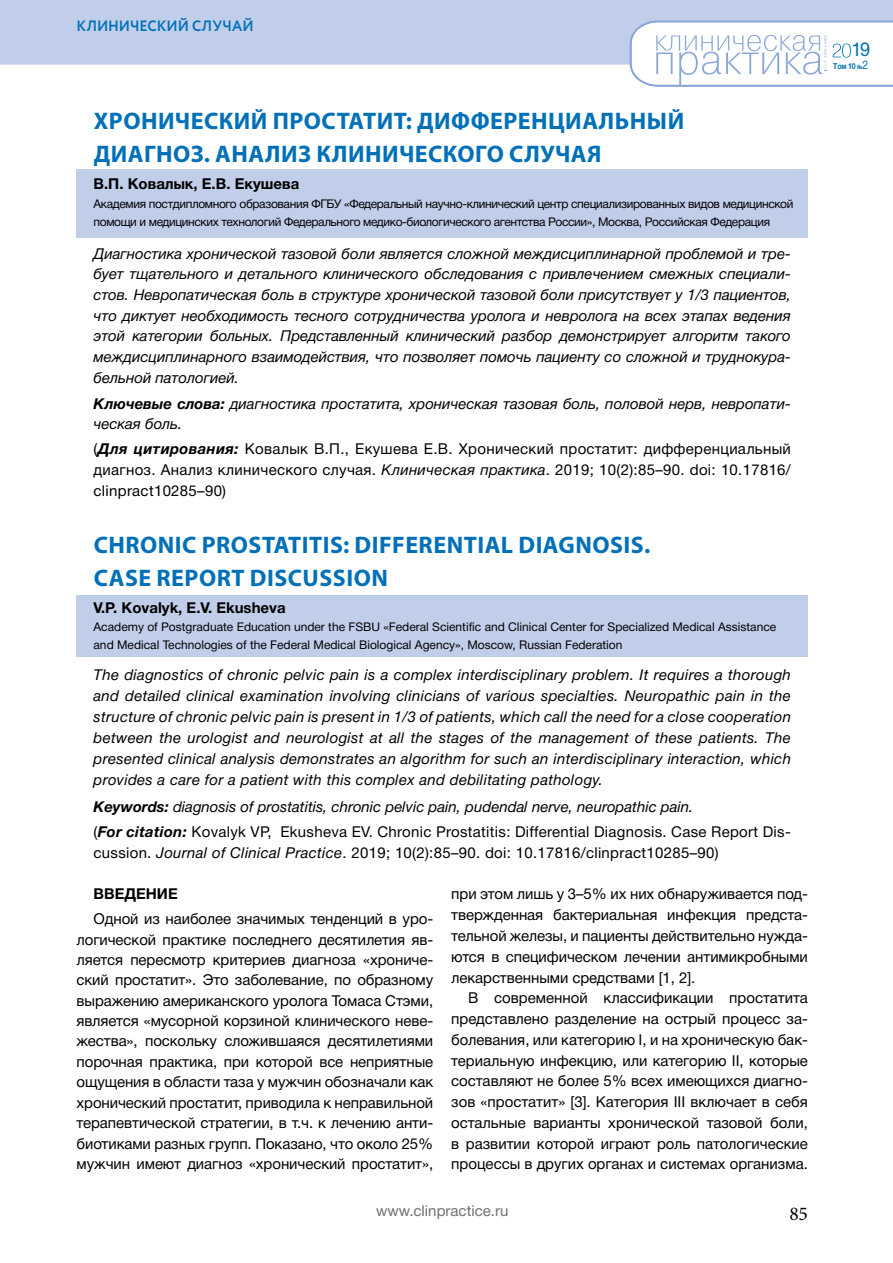
<style>
.page{position:relative;width:893px;height:1263px;background:#fff}
.page>*{position:absolute;margin:0;border:0;box-sizing:border-box;transform-origin:0 0}
.t1{font:700 24px/33px "Myriad Pro";letter-spacing:.02em;color:#0070b9}
.t2{font:19.5px "Minion Pro";color:#000}
.t3{font:19.2px "Helvetica Neue Cyr";color:#0071b8;scale:.95 1}
.t4{font:15px/20.7px "Helvetica Neue Cyr";letter-spacing:.02em;color:#000;text-align:justify}
.t5{font:italic 15px/20.7px "Helvetica Neue Cyr";color:#000;text-align:justify}
.t6{font:700 15px "Helvetica Neue Cyr";color:#000}
.t7{font:15px "Helvetica Neue Cyr";color:#6d6e71}
.t8{font:700 15px "Circe";color:#0071b8;scale:.95 1}
.t9{font:12px/18px "Helvetica Neue Cyr";letter-spacing:-.03em;color:#000}
.t10{font:12px/18px "Helvetica Neue Cyr";color:#000}
.t11{font:700 8.25px "Helvetica Neue Cyr";color:#0071b8;scale:.85 1}
.s1{font-weight:700}
.s2{font-weight:700;font-style:italic}
.s3{font-style:italic}
.s4{font-size:6px}
.s5{font-weight:400;font-size:12px}
</style>
<div class="page">
<div style="left:0;top:0;width:893px;height:65px;background:#c1ceea"></div>
<svg style="left:629px;top:20px;width:264px;height:67px"></svg>
<div style="left:77px;top:170px;width:731px;height:68px;background:#c1ceea"></div>
<div style="left:77px;top:595px;width:731px;height:61px;background:#c1ceea"></div>
<p class="t8" style="left:77px;top:16px;width:188px">КЛИНИЧЕСКИЙ СЛУЧАЙ</p>
<h1 class="t1" style="left:94px;top:103px;width:592px">ХРОНИЧЕСКИЙ ПРОСТАТИТ: ДИФФЕРЕНЦИАЛЬНЫЙ<br>ДИАГНОЗ. Анализ</h1>
<h1 class="t1" style="left:316px;top:136px;width:287px">КЛИНИЧЕСКОГО СЛУЧАЯ</h1>
<p class="t9" style="left:94px;top:194px;width:701px">Академия постдипломного образования ФГБУ «Федеральный научно-клинический центр специализированных видов медицинской помощи и медицинских технологий Федерального медико-биологического агентства России», Москва, Российская Федерация</p>
<p class="t6" style="left:94px;top:175px;width:207px">В.П. Ковалык, Е.В. Екушева</p>
<p class="t5" style="left:94px;top:243px;width:699px">Диагностика хронической тазовой боли является сложной междисциплинарной проблемой и тре&shy;бует тщательного и детального клинического обследования с привлечением смежных специали&shy;стов. Невропатическая боль в структуре хронической тазовой боли присутствует у 1/3 пациентов, что диктует необходимость тесного сотрудничества уролога и невролога на всех этапах ведения этой категории больных. Представленный клинический разбор демонстрирует алгоритм такого междисциплинарного взаимодействия, что позволяет помочь пациенту со сложной и труднокура&shy;бельной патологией.</p>
<p class="t5" style="left:94px;top:393px;width:699px"><span class="s1">Ключевые слова:</span> диагностика простатита, хроническая тазовая боль, половой нерв, невропати&shy;ческая боль.</p>
<p class="t4" style="left:94px;top:439px;width:699px">(<span class="s2">Для цитирования:</span> Ковалык В.П., Екушева Е.В. Хронический простатит: дифференциальный диагноз. Анализ клинического случая. <span class="s3">Клиническая практика</span>. 2019; 10(2):85–90. doi: 10.17816/ clinpract10285–90)</p>
<h1 class="t1" style="left:94px;top:527px;width:558px">CHRONIC PROSTATITIS: DIFFERENTIAL DIAGNOSIS.<br>CASE REPORT DISCUSSION</h1>
<p class="t10" style="left:94px;top:617px;width:684px">Academy of Postgraduate Education under the FSBU «Federal Scientific and Clinical Center for Specialized Medical Assistance and Medical Technologies of the Federal Medical Biological Agency», Moscow, Russian Federation</p>
<p class="t6" style="left:94px;top:600px;width:194px">V.P. Kovalyk, E.V. Ekusheva</p>
<p class="t5" style="left:94px;top:665px;width:699px">The diagnostics of chronic pelvic pain is a complex interdisciplinary problem. It requires a thorough and detailed clinical examination involving clinicians of various specialties. Neuropathic pain in the structure of chronic pelvic pain is present in 1/3 of patients, which call the need for a close cooperation between the urologist and neurologist at all the stages of the management of these patients. The presented clinical analysis demonstrates an algorithm for such an interdisciplinary interaction, which provides a care for a patient with this complex and debilitating pathology.</p>
<p class="t4" style="left:94px;top:794px;width:699px;line-height:25.2px"><span class="s2">Keywords:</span> <span class="s3">diagnosis of prostatitis, chronic pelvic pain, pudendal nerve, neuropathic pain.<br></span>(<span class="s2">For citation:</span> Kovalyk VP, Ekusheva EV. Chronic Prostatitis: Differential Diagnosis. Case Report Dis-</p>
<p class="t4" style="left:94px;top:842px;width:627px">cussion. <span class="s3">Journal of Clinical Practice</span>. 2019; 10(2):85–90. doi: 10.17816/clinpract10285–90)</p>
<p class="t6" style="left:94px;top:886px;width:86px">ВВЕДЕНИЕ</p>
<p class="t4" style="left:77px;top:909px;width:358px;text-indent:17px">Одной из наиболее значимых тенденций в уро&shy;логической практике последнего десятилетия яв&shy;ляется пересмотр критериев диагноза «хрониче&shy;ский простатит». Это заболевание, по образному выражению американского уролога Томаса Стэми, является «мусорной корзиной клинического неве&shy;жества», поскольку сложившаяся десятилетиями порочная практика, при которой все неприятные ощущения в области таза у мужчин обозначали как хронический простатит, приводила к неправильной терапевтической стратегии, в т.ч. к лечению анти&shy;биотиками разных групп. Показано, что около 25% мужчин имеют диагноз «хронический простатит»,</p>
<p class="t4" style="left:451px;top:884px;width:358px">при этом лишь у 3–5% их них обнаруживается под&shy;твержденная бактериальная инфекция предста&shy;тельной железы, и пациенты действительно нужда&shy;ются в специфическом лечении антимикробными лекарственными средствами [1, 2].</p>
<p class="t4" style="left:451px;top:988px;width:358px;text-indent:17px">В современной классификации простатита представлено разделение на острый процесс за&shy;болевания, или категорию I, и на хроническую бак&shy;териальную инфекцию, или категорию II, которые составляют не более 5% всех имеющихся диагно&shy;зов «простатит» [3]. Категория III включает в себя остальные варианты хронической тазовой боли, в развитии которой играют роль патологические процессы в других органах и системах организма.</p>
<p class="t7" style="left:376px;top:1203px;width:134px">www.clinpractice.ru</p>
<h2 class="t2" style="left:789px;top:1200px;width:20px">85</h2>
<p class="t3" style="left:851px;top:38px;width:21px">19</p>
<p class="t11" style="left:833px;top:61px;width:43px">Том 10 <span class="s4">№</span><span class="s5">2</span></p>
</div>
